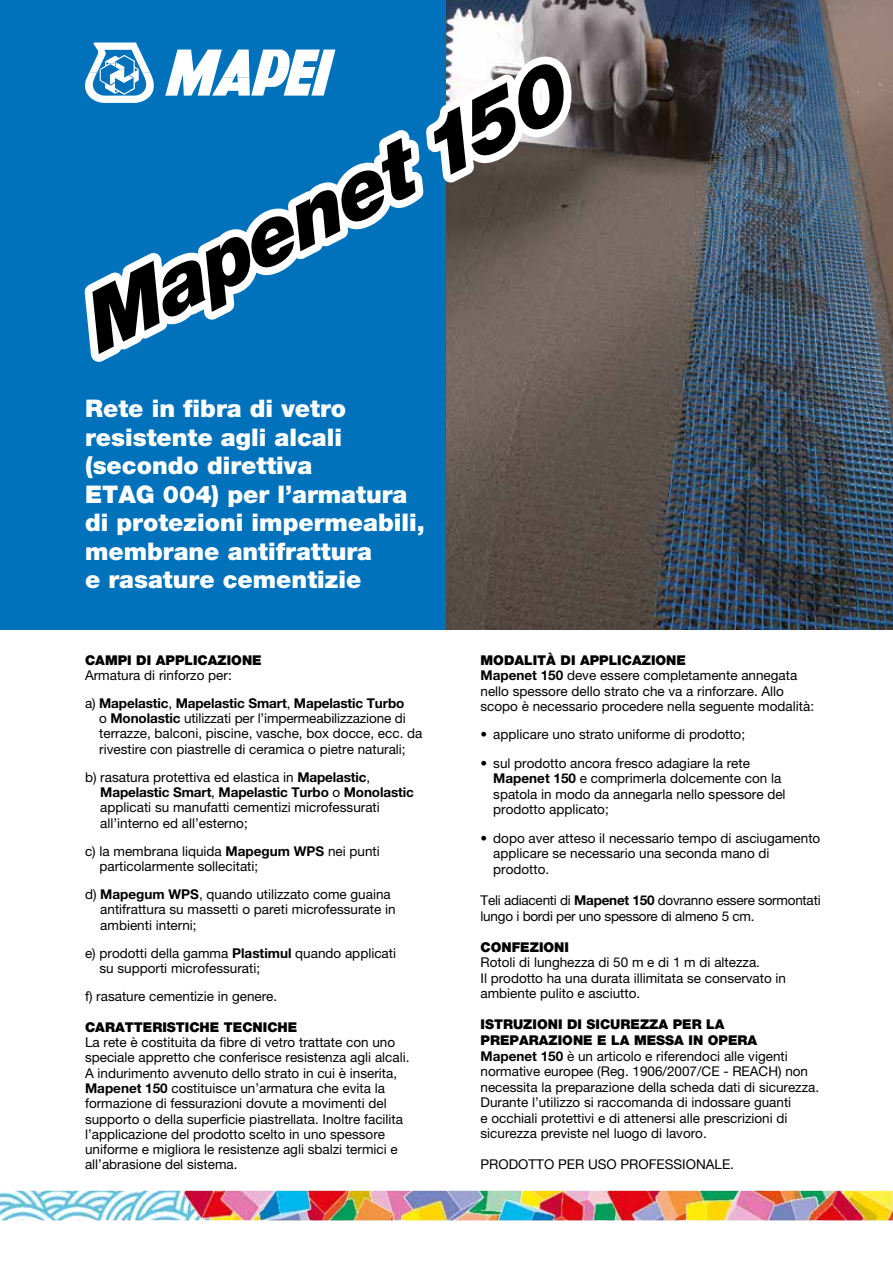
<style>
.page{position:relative;width:893px;height:1263px;background:#fff}
.page>*{position:absolute;margin:0;border:0;box-sizing:border-box;transform-origin:0 0}
.t1{font:italic 900 81.75px "Helvetica Neue LTW1 G";color:#000}
.t2{font:900 24.3px/28.5px "Helvetica Neue LTW1 G";color:#fff}
.t3{font:13.5px/15.6px "Helvetica Neue LTW1 G";color:#000}
.t4{font:700 13.5px/28px "Helvetica Neue LTW1 G";letter-spacing:-.01em;color:#000}
.t5{font:900 13.5px "Helvetica Neue LTW1 G";color:#000}
.s1{font-weight:400}
.s2{font-weight:700}
.s3{font-weight:900}
</style>
<div class="page">
<div style="left:0;top:0;width:451px;height:629px;background:#0072bb"></div>
<img style="left:0;top:1191px;width:893px;height:29px">
<img style="left:446px;top:0;width:447px;height:629px">
<svg style="left:84px;top:43px;width:504px;height:332px"></svg>
<h1 class="t1" style="left:64px;top:284px;width:534px;rotate:-27deg">Mapenet 150</h1>
<h2 class="t2" style="left:85px;top:394px;width:341px">Rete in fibra di vetro resistente agli alcali (secondo direttiva<br>ETAG 004) per l’armatura di protezioni impermeabili, membrane antifrattura<br>e rasature cementizie</h2>
<p class="t5" style="left:85px;top:651px;width:178px">CAMPI DI APPLICAZIONE</p>
<p class="t4" style="left:85px;top:661px;width:321px"><span class="s1">Armatura di rinforzo per:<br>a)</span> Mapelastic<span class="s1">,</span> Mapelastic Smart<span class="s1">,</span> Mapelastic Turbo</p>
<p class="t3" style="left:99px;top:711px;width:325px">o <span class="s2">Monolastic</span> utilizzati per l’impermeabilizzazione di terrazze, balconi, piscine, vasche, box docce, ecc. da rivestire con piastrelle di ceramica o pietre naturali;</p>
<p class="t3" style="left:100px;top:769px;width:315px;text-indent:-15px">b) rasatura protettiva ed elastica in <span class="s2">Mapelastic</span>, <span class="s2">Mapelastic Smart</span>, <span class="s2">Mapelastic Turbo</span> o <span class="s2">Monolastic </span>applicati su manufatti cementizi microfessurati all’interno ed all’esterno;</p>
<p class="t3" style="left:100px;top:843px;width:282px;text-indent:-14px">c) la membrana liquida <span class="s2">Mapegum WPS</span> nei punti particolarmente sollecitati;</p>
<p class="t3" style="left:100px;top:886px;width:297px;text-indent:-15px">d) <span class="s2">Mapegum WPS</span>, quando utilizzato come guaina antifrattura su massetti o pareti microfessurate in ambienti interni;</p>
<p class="t3" style="left:100px;top:945px;width:298px;text-indent:-14px">e) prodotti della gamma <span class="s2">Plastimul</span> quando applicati su supporti microfessurati;</p>
<p class="t3" style="left:85px;top:988px;width:194px">f) rasature cementizie in genere.</p>
<p class="t5" style="left:85px;top:1019px;width:214px">CARATTERISTICHE TECNICHE</p>
<p class="t3" style="left:85px;top:1034px;width:326px">La rete è costituita da fibre di vetro trattate con uno speciale appretto che conferisce resistenza agli alcali.<br>A indurimento avvenuto dello strato in cui è inserita, <span class="s2">Mapenet 150</span> costituisce un’armatura che evita la formazione di fessurazioni dovute a movimenti del supporto o della superficie piastrellata. Inoltre facilita l’applicazione del prodotto scelto in uno spessore uniforme e migliora le resistenze agli sbalzi termici e all’abrasione del sistema.</p>
<p class="t3" style="left:480px;top:652px;width:335px"><span class="s3">MODALITÀ DI APPLICAZIONE<br></span><span class="s2">Mapenet 150</span> deve essere completamente annegata nello spessore dello strato che va a rinforzare. Allo scopo è necessario procedere nella seguente modalità:</p>
<p class="t3" style="left:480px;top:727px;width:266px">• applicare uno strato uniforme di prodotto;</p>
<p class="t3" style="left:493px;top:755px;width:294px;text-indent:-13px">• sul prodotto ancora fresco adagiare la rete <span class="s2">Mapenet 150</span> e comprimerla dolcemente con la spatola in modo da annegarla nello spessore del prodotto applicato;</p>
<p class="t3" style="left:493px;top:830px;width:329px;text-indent:-13px">• dopo aver atteso il necessario tempo di asciugamento applicare se necessario una seconda mano di prodotto.</p>
<p class="t3" style="left:480px;top:892px;width:342px">Teli adiacenti di <span class="s2">Mapenet 150</span> dovranno essere sormontati lungo i bordi per uno spessore di almeno 5 cm.</p>
<p class="t5" style="left:480px;top:939px;width:90px">CONFEZIONI</p>
<p class="t3" style="left:480px;top:954px;width:307px">Rotoli di lunghezza di 50 m e di 1 m di altezza.<br>Il prodotto ha una durata illimitata se conservato in ambiente pulito e asciutto.</p>
<p class="t3" style="left:480px;top:1017px;width:340px"><span class="s3">ISTRUZIONI DI SICUREZZA PER LA PREPARAZIONE E LA MESSA IN OPERA<br></span><span class="s2">Mapenet 150</span> è un articolo e riferendoci alle vigenti normative europee (Reg. 1906/2007/CE - REACH) non necessita la preparazione della scheda dati di sicurezza.<br>Durante l’utilizzo si raccomanda di indossare guanti<br>e occhiali protettivi e di attenersi alle prescrizioni di sicurezza previste nel luogo di lavoro.</p>
<p class="t3" style="left:480px;top:1157px;width:255px">PRODOTTO PER USO PROFESSIONALE.</p>
</div>
